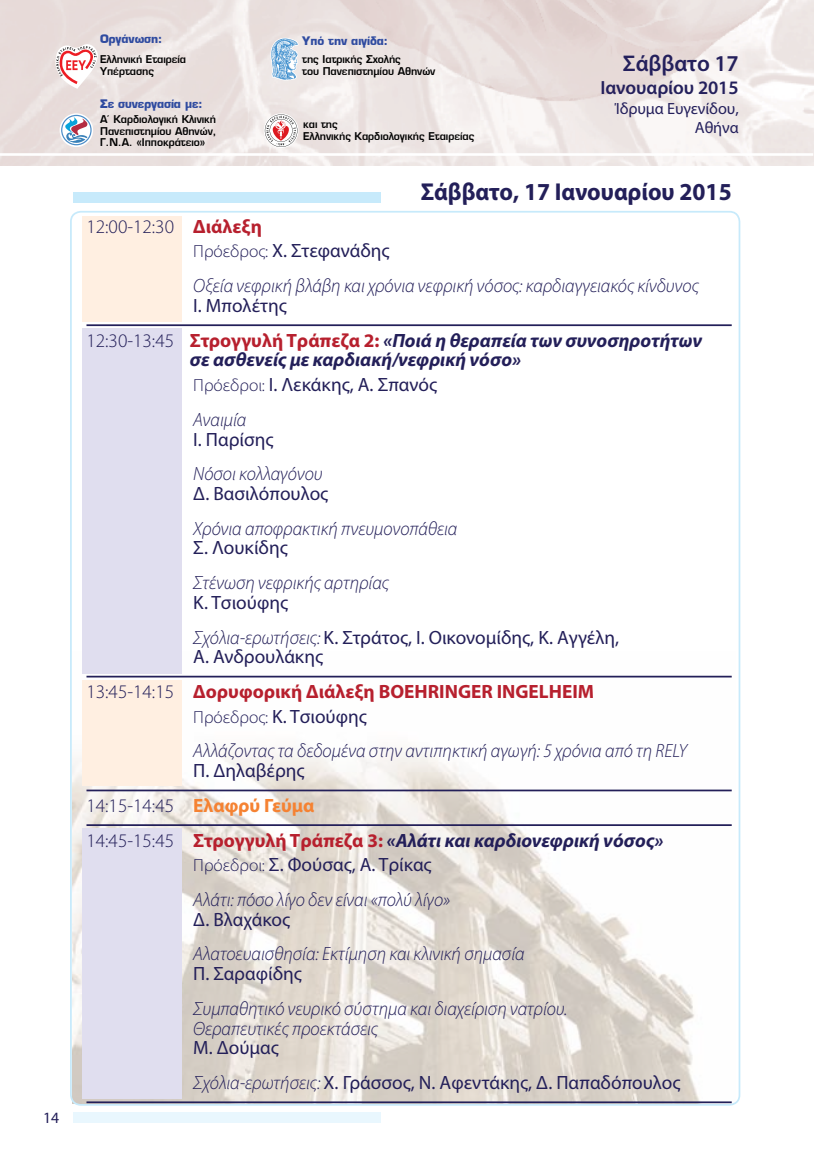
<style>
.page{position:relative;width:814px;height:1166px;background:#fff}
.page>*{position:absolute;margin:0;border:0;box-sizing:border-box;transform-origin:0 0}
.t1{font:700 24.5px "Myriad Pro";color:#231f59;scale:.96 1}
.t2{font:600 22.75px "Myriad Pro";letter-spacing:-.005em;color:#24205c}
.t3{font:italic 300 19.25px/34.6px "Myriad Pro";color:#231f59;scale:.95 1}
.t4{font:italic 700 19.25px/34.6px "Myriad Pro";color:#231f59}
.t5{font:19.25px/34.6px "Myriad Pro";color:#231f59}
.t6{font:700 19.25px/34.6px "Myriad Pro";color:#b7202e}
.t7{font:600 19.07px "Myriad Pro";letter-spacing:-.005em;color:#24205c}
.t8{font:16.28px/19.4px "Myriad Pro";letter-spacing:-.005em;color:#24205c;text-align:right}
.t9{font:15.75px "Myriad Pro";color:#231f59}
.t10{font:700 11.55px "Eurostile Greek";letter-spacing:-.005em;color:#2f4ba0}
.t11{font:600 10.5px/11.5px "Eurostile Greek";letter-spacing:-.005em;color:#000}
.s1{font-weight:300}
.s2{font-weight:700;color:#b7202e}
.s3{font-weight:300;font-size:17.5px}
.s4{font-weight:400;font-style:normal}
.s5{font-weight:300;font-style:normal}
.s6{font-style:normal;color:#b7202e}
.s7{font-weight:300;font-style:normal;font-size:17.5px}
.s8{font-weight:300;font-style:italic}
.s9{font-weight:400;color:#231f59}
.s10{font-weight:300;color:#231f59}
.s11{font-style:normal;font-size:17.5px}
.s12{font-style:normal;color:#f58232}
</style>
<div class="page">
<div style="left:73px;top:192px;width:308px;height:10px;background:#c7eafb"></div>
<div style="left:73px;top:1112px;width:308px;height:10px;background:#e9f7fe"></div>
<img style="left:73px;top:651px;width:659px;height:451px">
<svg style="left:60px;top:113px;width:33px;height:34px"></svg>
<svg style="left:61px;top:115px;width:31px;height:30px"></svg>
<svg style="left:270px;top:38px;width:28px;height:43px"></svg>
<svg style="left:49px;top:41px;width:49px;height:48px"></svg>
<svg style="left:264px;top:113px;width:34px;height:35px"></svg>
<svg style="left:265px;top:114px;width:32px;height:33px"></svg>
<div style="left:82px;top:216px;width:99px;height:105px;background:#ffefe1"></div>
<div style="left:82px;top:680px;width:99px;height:105px;background:#ffefe1"></div>
<div style="left:82px;top:328px;width:99px;height:345px;background:#e0deef"></div>
<div style="left:82px;top:828px;width:99px;height:271px;background:#e0deef"></div>
<hr style="left:86px;top:324px;width:645px;height:2px;background:#231f59">
<hr style="left:86px;top:676px;width:645px;height:1px;background:#231f59">
<hr style="left:86px;top:789px;width:645px;height:2px;background:#231f59">
<hr style="left:86px;top:824px;width:645px;height:2px;background:#231f59">
<hr style="left:86px;top:1101px;width:645px;height:2px;background:#231f59">
<p class="t9" style="left:43px;top:1107px;width:18px">14</p>
<p class="t10" style="left:100px;top:32px;width:64px">Oργάνωση:</p>
<p class="t11" style="left:100px;top:54px;width:88px">Ελληνική Εταιρεία<br>Υπέρτασης</p>
<p class="t10" style="left:100px;top:96px;width:104px">Σε συνεργασία µε:</p>
<p class="t11" style="left:100px;top:113px;width:118px;text-align:justify">A΄ Καρδιολογική Κλινική Πανεπιστηµίου Αθηνών, Γ.Ν.Α. «Ιπποκράτειο»</p>
<p class="t10" style="left:302px;top:33px;width:87px">Yπό την αιγίδα:</p>
<p class="t11" style="left:302px;top:54px;width:135px">της Ιατρικής Σχολής<br>του Πανεπιστηµίου Αθηνών</p>
<p class="t11" style="left:303px;top:119px;width:173px">και της<br>Ελληνικής Καρδιολογικής Εταιρείας</p>
<p class="t2" style="left:623px;top:49px;width:117px">Σάββατο 17</p>
<p class="t7" style="left:600px;top:76px;width:140px">Ιανουαρίου 2015</p>
<p class="t8" style="left:614px;top:98px;width:125px">Ίδρυμα Ευγενίδου,<br>Αθήνα</p>
<p class="t1" style="left:421px;top:176px;width:325px">Σάββατο, 17 Ιανουαρίου 2015</p>
<p class="t5" style="left:193px;top:214px;width:198px;line-height:24.7px;text-indent:-107px"><span class="s1">12:00-12:30</span> <span class="s2">Διάλεξη<br></span><span class="s3">Πρόεδρος:</span> Χ. Στεφανάδης</p>
<p class="t3" style="left:193px;top:268px;width:533px">Οξεία νεφρική βλάβη και χρόνια νεφρική νόσος: καρδιαγγειακός κίνδυνος</p>
<p class="t4" style="left:86px;top:287px;width:617px;text-indent:107px"><span class="s4">I. Μπολέτης<br></span><span class="s5">12:30-13:45</span> <span class="s6">Στρογγυλή Τράπεζα 2:</span> «Ποιά η θεραπεία των συνοσηροτήτων</p>
<p class="t4" style="left:190px;top:347px;width:333px;line-height:24.7px">σε ασθενείς με καρδιακή/νεφρική νόσο»<br><span class="s7">Πρόεδροι:</span> <span class="s4">I. Λεκάκης, Α. Σπανός</span></p>
<p class="t3" style="left:193px;top:402px;width:57px">Αναιμία</p>
<p class="t5" style="left:193px;top:421px;width:82px">Ι. Παρίσης</p>
<p class="t3" style="left:193px;top:456px;width:138px">Νόσοι κολλαγόνου</p>
<p class="t5" style="left:193px;top:476px;width:136px">Δ. Βασιλόπουλος</p>
<p class="t3" style="left:193px;top:511px;width:279px">Χρόνια αποφρακτική πνευμονοπάθεια</p>
<p class="t5" style="left:193px;top:530px;width:96px">Σ. Λουκίδης</p>
<p class="t3" style="left:193px;top:565px;width:207px">Στένωση νεφρικής αρτηρίας</p>
<p class="t5" style="left:193px;top:585px;width:427px">Κ. Τσιούφης<br><span class="s8">Σχόλια-ερωτήσεις:</span> Κ. Στράτος, Ι. Οικονομίδης, Κ. Αγγέλη,</p>
<p class="t6" style="left:86px;top:639px;width:509px;text-indent:107px"><span class="s9">Α. Ανδρουλάκης<br></span><span class="s10">13:45-14:15</span> Δορυφορική Διάλεξη BOEHRINGER INGELHEIM</p>
<p class="t3" style="left:193px;top:699px;width:521px"><span class="s11">Πρόεδρος:</span> <span class="s4">Κ. Τσιούφης<br></span>Αλλάζοντας τα δεδομένα στην αντιπηκτική αγωγή: 5 χρόνια από τη RELY</p>
<p class="t4" style="left:86px;top:753px;width:578px;text-indent:107px"><span class="s4">Π. Δηλαβέρης<br></span><span class="s5">14:15-14:45</span> <span class="s12">Ελαφρύ Γεύμα<br></span><span class="s5">14:45-15:45</span> <span class="s6">Στρογγυλή Τράπεζα 3:</span> «Αλάτι και καρδιονεφρική νόσος»</p>
<p class="t3" style="left:193px;top:847px;width:272px"><span class="s11">Πρόεδροι:</span> <span class="s4">Σ. Φούσας, Α. Τρίκας<br></span>Αλάτι: πόσο λίγο δεν είναι «πολύ λίγο»</p>
<p class="t5" style="left:193px;top:901px;width:98px">Δ. Βλαχάκος</p>
<p class="t3" style="left:193px;top:936px;width:350px">Αλατοευαισθησία: Εκτίμηση και κλινική σημασία</p>
<p class="t5" style="left:193px;top:956px;width:110px">Π. Σαραφίδης</p>
<p class="t3" style="left:193px;top:998px;width:395px;line-height:19.8px">Συμπαθητικό νευρικό σύστημα και διαχείριση νατρίου.<br>Θεραπευτικές προεκτάσεις</p>
<p class="t5" style="left:193px;top:1030px;width:488px">M. Δούμας<br><span class="s8">Σχόλια-ερωτήσεις:</span> Χ. Γράσσος, Ν. Αφεντάκης, Δ. Παπαδόπουλος</p>
</div>
